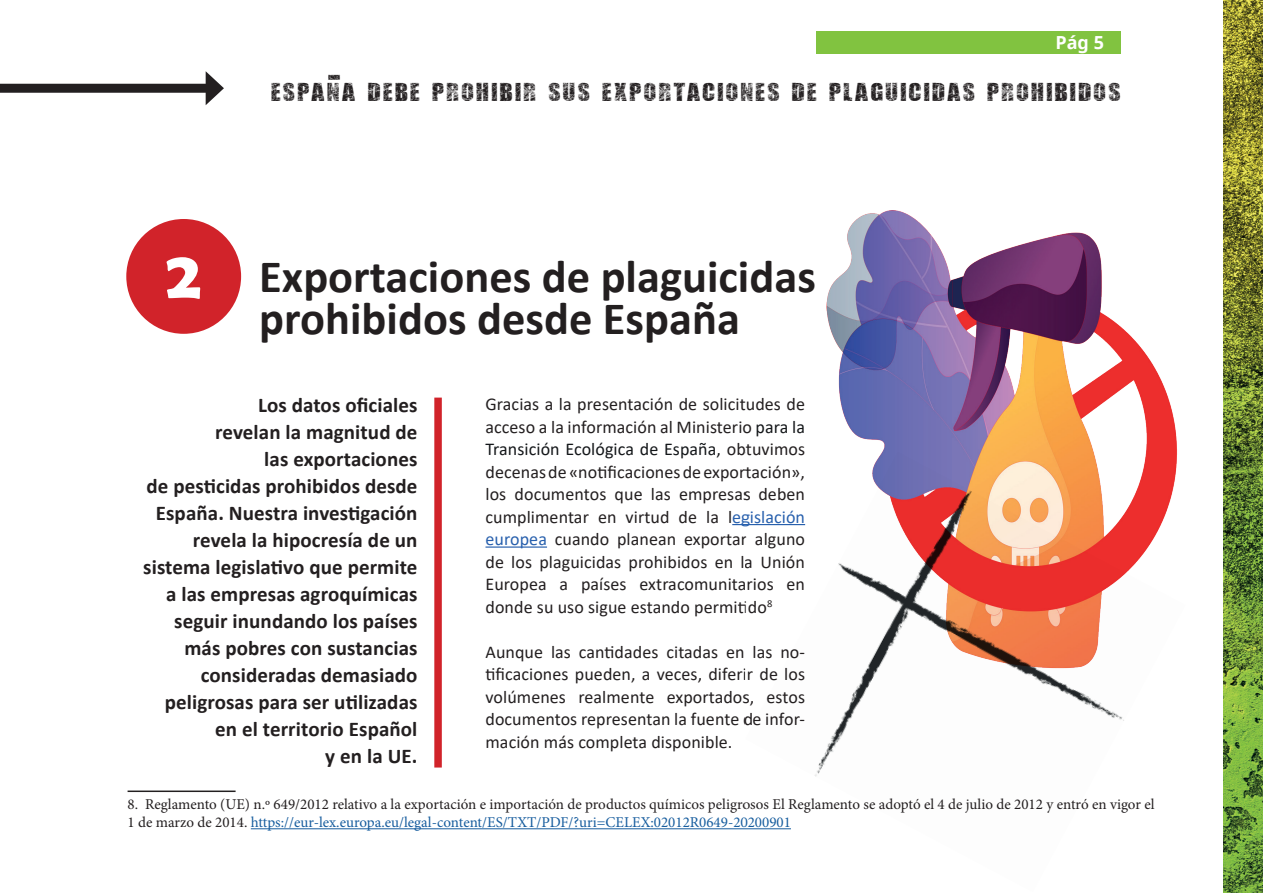
<style>
.page{position:relative;width:1263px;height:893px;background:#fff}
.page>*{position:absolute;margin:0;border:0;box-sizing:border-box;transform-origin:0 0}
.t1{font:700 67.5px "Berlin Sans FB Demi";color:#fff}
.t2{font:700 46.5px/42px "Calibri";color:#231f20}
.t3{font:25.95px "Scratched Letters";letter-spacing:.065em;color:#231f20;scale:1.08 1}
.t4{font:700 21px/27px "Calibri";letter-spacing:.005em;color:#231f20;text-align:right}
.t5{font:18px/22.5px "Calibri";letter-spacing:.005em;color:#231f20;text-align:justify}
.t6{font:700 18px "Noto Sans";color:#fff}
.t7{font:16.35px "Scratched Letters";color:#231f20;scale:1.67 1}
.t8{font:15px/18px "Minion Pro";color:#231f20}
.s1{color:#14171a}
.s2{color:#2860ad}
.s3{color:#175d9e}
</style>
<div class="page">
<div style="left:0;top:84px;width:213px;height:9px;background:#231f20"></div>
<svg style="left:206px;top:71px;width:18px;height:34px"></svg>
<div style="left:816px;top:31px;width:305px;height:22px;background:#81c340"></div>
<img style="left:1224px;top:0;width:39px;height:893px">
<hr style="left:128px;top:790px;width:108px;height:2px;background:#231f20">
<hr style="left:251px;top:828px;width:540px;height:1px;background:#175d9e">
<hr style="left:732px;top:524px;width:73px;height:1px;background:#2860ad">
<hr style="left:485px;top:546px;width:62px;height:2px;background:#2860ad">
<img style="left:826px;top:210px;width:351px;height:242px">
<img style="left:745px;top:452px;width:432px;height:378px">
<div style="left:434px;top:398px;width:8px;height:369px;background:#d1232a"></div>
<div style="left:126px;top:219px;width:115px;height:115px;background:#d1232a;border-radius:50%"></div>
<p class="t7" style="left:340px;top:74px;width:5px;rotate:90deg">I</p>
<p class="t6" style="left:1055px;top:30px;width:50px">Pág 5</p>
<h3 class="t3" style="left:271px;top:83px;width:788px">ESPANA DEBE PROHIBIR SUS EXPORTACIONES DE PLAGUICIDAS PROHIBIDOS</h3>
<h1 class="t1" style="left:166px;top:235px;width:36px">2</h1>
<h2 class="t2" style="left:259px;top:255px;width:558px">Exportaciones de plaguicidas prohibidos desde España</h2>
<p class="t5" style="left:485px;top:392px;width:321px">Gracias a la presentación de solicitudes de acceso a la información al Ministerio <span class="s1">para la Transición Ecológica de España,</span> obtuvimos decenas de «notificaciones de exportación», los documentos que las empresas deben cumplimentar en virtud de la l<span class="s2">egislación europea</span> cuando planean exportar alguno de los plaguicidas prohibidos en la Unión Europea a países extracomunitarios en donde su uso sigue estando permitido<sup>8</sup></p>
<p class="t5" style="left:485px;top:640px;width:321px">Aunque las cantidades citadas en las no&shy;tificaciones pueden, a veces, diferir de los volúmenes realmente exportados, estos documentos representan la fuente de infor&shy;mación más completa disponible.</p>
<p class="t4" style="left:143px;top:392px;width:276px">Los datos oficiales<br>revelan la magnitud de<br>las exportaciones<br>de pesticidas prohibidos desde<br>España. Nuestra investigación revela la hipocresía de un sistema legislativo que permite a las empresas agroquímicas seguir inundando los países más pobres con sustancias consideradas demasiado peligrosas para ser utilizadas en el territorio Español<br>y en la UE.</p>
<p class="t8" style="left:128px;top:796px;width:1028px">8. Reglamento (UE) n.º 649/2012 relativo a la exportación e importación de productos químicos peligrosos El Reglamento se adoptó el 4 de julio de 2012 y entró en vigor el<br>1 de marzo de 2014. <span class="s3">https://eur-lex.europa.eu/legal-content/ES/TXT/PDF/?uri=CELEX:02012R0649-20200901</span></p>
</div>
